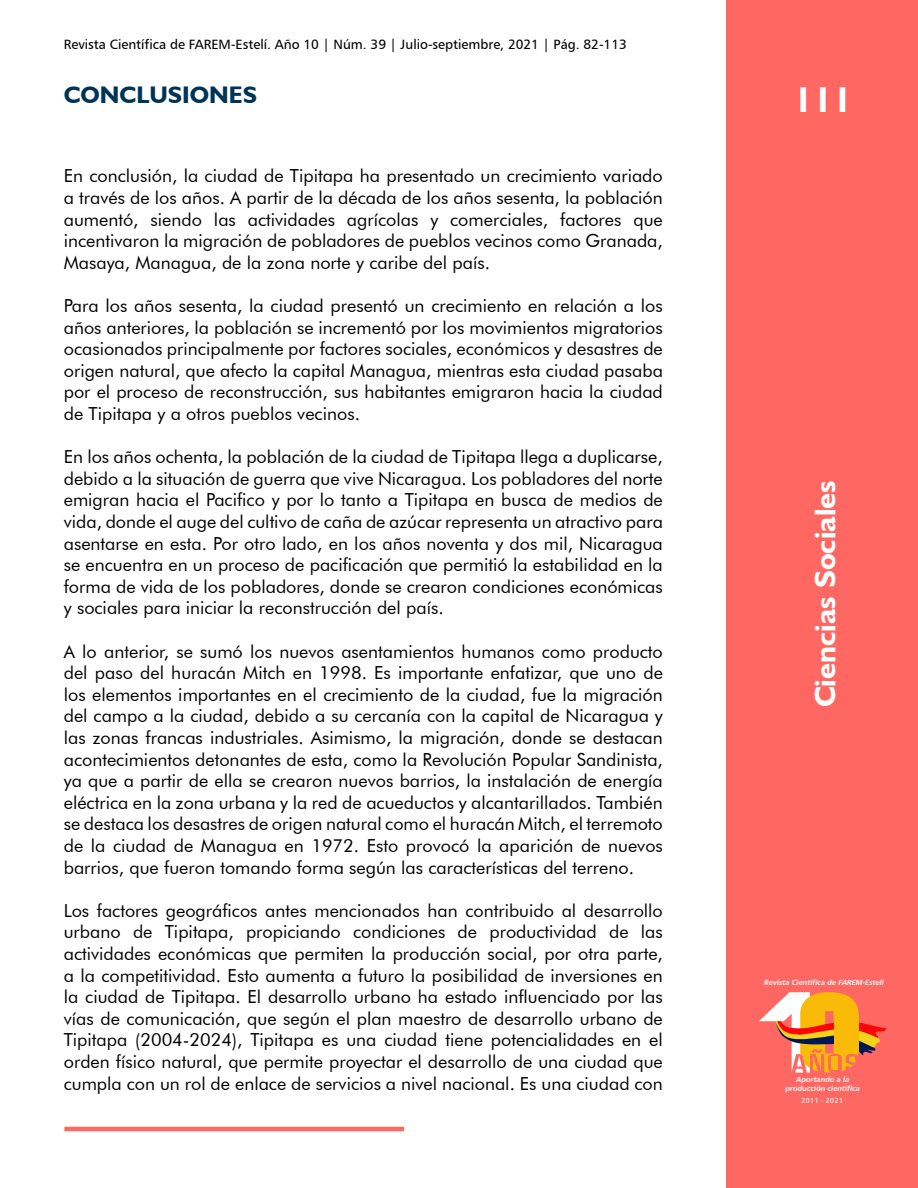
<style>
.page{position:relative;width:918px;height:1188px;background:#fff}
.page>*{position:absolute;margin:0;border:0;box-sizing:border-box;transform-origin:0 0}
.t1{font:700 36px "Humanist 521 BT";color:#fff}
.t2{font:700 30px "Humanist 521 BT";color:#fff}
.t3{font:700 24px "Humanist 521 BT";color:#003457}
.t4{font:18px/21.6px "Futura BT";color:#000;text-align:justify}
.t5{font:13.5px "Humanist 777 BT Roman B";color:#000}
.t6{font:7.35px/8.9px "Humanist 777 BT Bold Italic B";color:#fff;text-align:center}
.t7{font:7.35px "Humanist 777 BT Bold B";color:#dedede}
</style>
<div class="page">
<div style="left:727px;top:0;width:191px;height:1188px;background:#ff6762"></div>
<hr style="left:64px;top:1127px;width:340px;height:4px;background:#ff6762">
<svg style="left:759px;top:992px;width:128px;height:81px"></svg>
<div style="left:834px;top:1015px;width:24px;height:36px;background:#faba08"></div>
<p class="t5" style="left:64px;top:36px;width:565px">Revista Científica de FAREM-Estelí. Año 10 | Núm. 39 | Julio-septiembre, 2021 | Pág. 82-113</p>
<h3 class="t3" style="left:64px;top:80px;width:195px">CONCLUSIONES</h3>
<p class="t4" style="left:64px;top:165px;width:601px">En conclusión, la ciudad de Tipitapa ha presentado un crecimiento variado a través de los años. A partir de la década de los años sesenta, la población aumentó, siendo las actividades agrícolas y comerciales, factores que incentivaron la migración de pobladores de pueblos vecinos como Granada, Masaya, Managua, de la zona norte y caribe del país.</p>
<p class="t4" style="left:64px;top:295px;width:601px">Para los años sesenta, la ciudad presentó un crecimiento en relación a los años anteriores, la población se incrementó por los movimientos migratorios ocasionados principalmente por factores sociales, económicos y desastres de origen natural, que afecto la capital Managua, mientras esta ciudad pasaba por el proceso de reconstrucción, sus habitantes emigraron hacia la ciudad de Tipitapa y a otros pueblos vecinos.</p>
<p class="t4" style="left:64px;top:446px;width:601px">En los años ochenta, la población de la ciudad de Tipitapa llega a duplicarse, debido a la situación de guerra que vive Nicaragua. Los pobladores del norte emigran hacia el Pacifico y por lo tanto a Tipitapa en busca de medios de vida, donde el auge del cultivo de caña de azúcar representa un atractivo para asentarse en esta. Por otro lado, en los años noventa y dos mil, Nicaragua se encuentra en un proceso de pacificación que permitió la estabilidad en la forma de vida de los pobladores, donde se crearon condiciones económicas y sociales para iniciar la reconstrucción del país.</p>
<p class="t4" style="left:64px;top:640px;width:601px">A lo anterior, se sumó los nuevos asentamientos humanos como producto del paso del huracán Mitch en 1998. Es importante enfatizar, que uno de los elementos importantes en el crecimiento de la ciudad, fue la migración del campo a la ciudad, debido a su cercanía con la capital de Nicaragua y las zonas francas industriales. Asimismo, la migración, donde se destacan acontecimientos detonantes de esta, como la Revolución Popular Sandinista, ya que a partir de ella se crearon nuevos barrios, la instalación de energía eléctrica en la zona urbana y la red de acueductos y alcantarillados. También se destaca los desastres de origen natural como el huracán Mitch, el terremoto de la ciudad de Managua en 1972. Esto provocó la aparición de nuevos barrios, que fueron tomando forma según las características del terreno.</p>
<p class="t4" style="left:64px;top:900px;width:601px">Los factores geográficos antes mencionados han contribuido al desarrollo urbano de Tipitapa, propiciando condiciones de productividad de las actividades económicas que permiten la producción social, por otra parte, a la competitividad. Esto aumenta a futuro la posibilidad de inversiones en la ciudad de Tipitapa. El desarrollo urbano ha estado influenciado por las vías de comunicación, que según el plan maestro de desarrollo urbano de Tipitapa (2004-2024), Tipitapa es una ciudad tiene potencialidades en el orden físico natural, que permite proyectar el desarrollo de una ciudad que cumpla con un rol de enlace de servicios a nivel nacional. Es una ciudad con</p>
<h1 class="t1" style="left:794px;top:78px;width:60px">111</h1>
<h2 class="t2" style="left:807px;top:707px;width:228px;rotate:-90deg">Ciencias Sociales</h2>
<p class="t6" style="left:764px;top:978px;width:121px">Revista Científica de FAREM-Estelí</p>
<p class="t6" style="left:786px;top:1075px;width:76px">Aportando a la producción científica</p>
<p class="t7" style="left:801px;top:1096px;width:43px">2011 - 2021</p>
</div>
